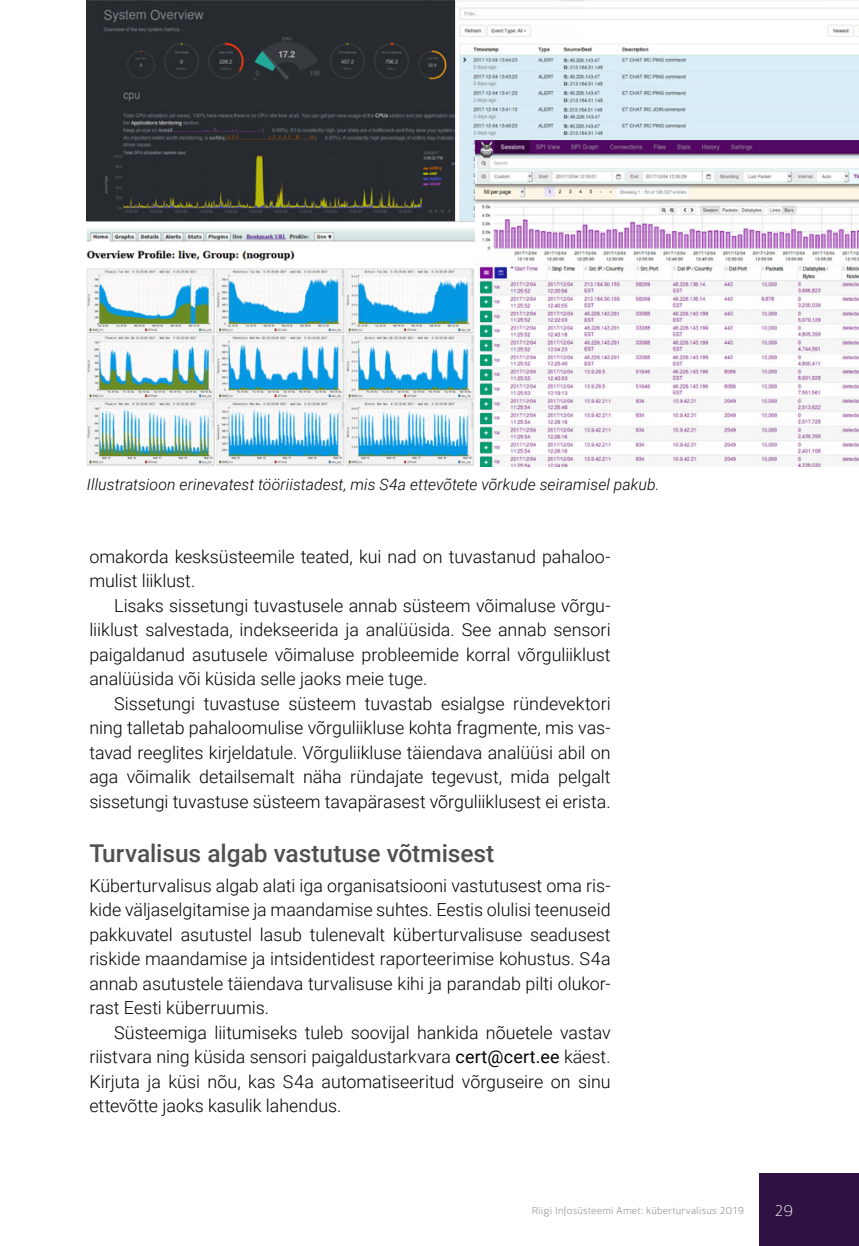
<style>
.page{position:relative;width:859px;height:1246px;background:#fff}
.page>*{position:absolute;margin:0;border:0;box-sizing:border-box;transform-origin:0 0}
.t1{font:500 24.5px "Roboto";letter-spacing:-.005em;color:#504f53}
.t2{font:300 17.85px/24.5px "Roboto";color:#000;text-align:justify}
.t3{font:italic 300 15.75px "Roboto";letter-spacing:.005em;color:#000}
.t4{font:300 15.75px "Ludwig";color:#fff}
.t5{font:10.5px "Ludwig";letter-spacing:.015em;color:#98989c}
.s1{font-weight:400}
</style>
<div class="page">
<div style="left:758px;top:1172px;width:100px;height:73px;background:#2f1243"></div>
<img style="left:87px;top:0;width:368px;height:221px">
<img style="left:455px;top:0;width:403px;height:221px">
<img style="left:87px;top:221px;width:388px;height:245px">
<img style="left:475px;top:141px;width:383px;height:325px">
<p class="t3" style="left:87px;top:473px;width:574px">Illustratsioon erinevatest tööriistadest, mis S4a ettevõtete võrkude seiramisel pakub.</p>
<p class="t2" style="left:89px;top:543px;width:522px">omakorda kesksüsteemile teated, kui nad on tuvastanud pahaloo&shy;mulist liiklust.</p>
<p class="t2" style="left:89px;top:592px;width:522px;text-indent:25px">Lisaks sissetungi tuvastusele annab süsteem võimaluse võrgu&shy;liiklust salvestada, indekseerida ja analüüsida. See annab sensori paigaldanud asutusele võimaluse probleemide korral võrguliiklust analüüsida või küsida selle jaoks meie tuge.</p>
<p class="t2" style="left:89px;top:690px;width:522px;text-indent:25px">Sissetungi tuvastuse süsteem tuvastab esialgse ründevektori ning talletab pahaloomulise võrguliikluse kohta fragmente, mis vas&shy;tavad reeglites kirjeldatule. Võrguliikluse täiendava analüüsi abil on aga võimalik detailsemalt näha ründajate tegevust, mida pelgalt sissetungi tuvastuse süsteem tavapärasest võrguliiklusest ei erista.</p>
<h1 class="t1" style="left:89px;top:836px;width:406px">Turvalisus algab vastutuse võtmisest</h1>
<p class="t2" style="left:89px;top:872px;width:522px">Küberturvalisus algab alati iga organisatsiooni vastutusest oma ris&shy;kide väljaselgitamise ja maandamise suhtes. Eestis olulisi teenuseid pakkuvatel asutustel lasub tulenevalt küberturvalisuse seadusest riskide maandamise ja intsidentidest raporteerimise kohustus. S4a annab asutustele täiendava turvalisuse kihi ja parandab pilti olukor&shy;rast Eesti küberruumis.</p>
<p class="t2" style="left:89px;top:1019px;width:522px;text-align:left;text-indent:25px">Süsteemiga liitumiseks tuleb soovijal hankida nõuetele vastav riistvara ning küsida sensori paigaldustarkvara <span class="s1">cert@cert.ee</span> käest.<br>Kirjuta ja küsi nõu, kas S4a automatiseeritud võrguseire on sinu ettevõtte jaoks kasulik lahendus.</p>
<p class="t5" style="left:531px;top:1204px;width:214px">Riigi Infosüsteemi Amet: küberturvalisus 2019</p>
<p class="t4" style="left:773px;top:1202px;width:21px">29</p>
</div>
